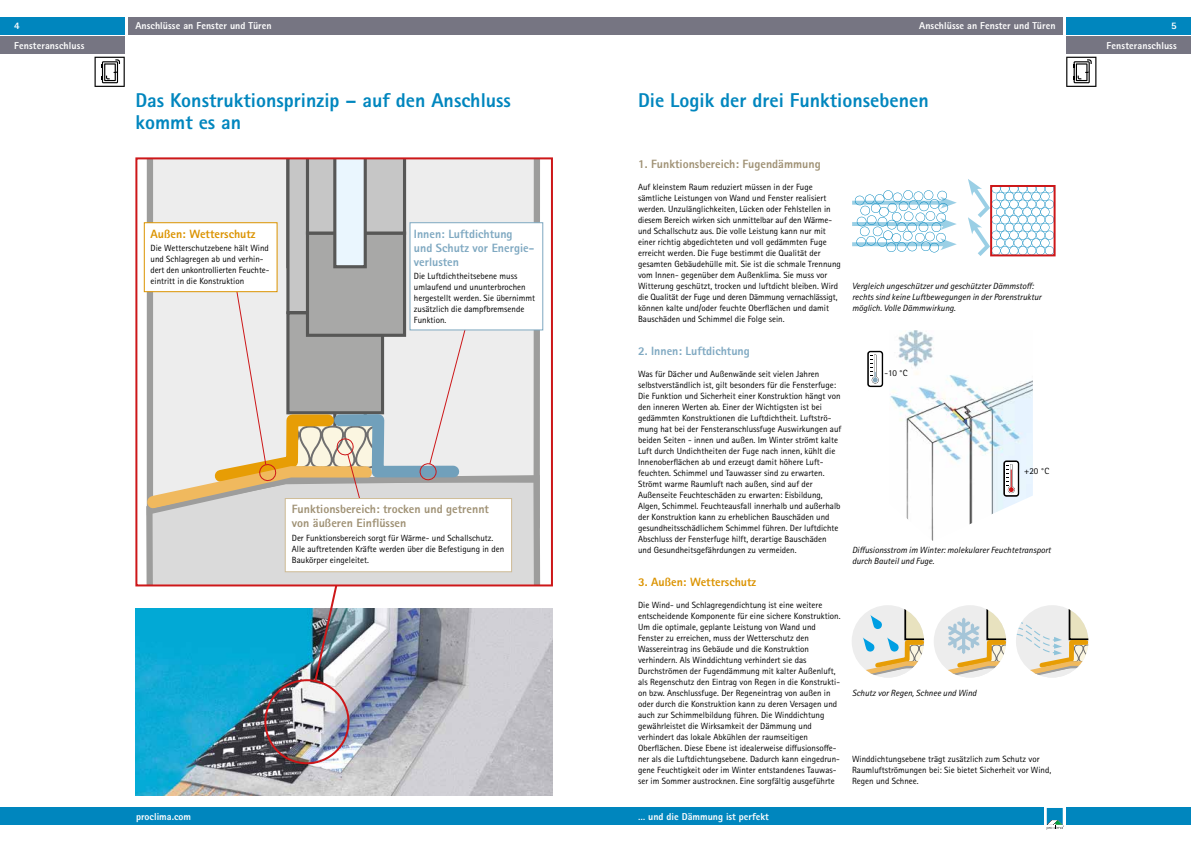
<style>
.page{position:relative;width:1191px;height:842px;background:#fff}
.page>*{position:absolute;margin:0;border:0;box-sizing:border-box;transform-origin:0 0}
.t1{font:800 20px/22px "Rotis Sans Serif Pro";color:#0086be}
.t2{font:800 12px/14px "Rotis Sans Serif Pro";color:#9f9174}
.t3{font:800 12px/14px "Rotis Sans Serif Pro";color:#7ea8c1}
.t4{font:800 12px "Rotis Sans Serif Pro";color:#db9300}
.t5{font:800 10px "Rotis Sans Serif Pro";letter-spacing:.005em;color:#fff}
.t6{font:9px/11px "Rotis Sans Serif Pro";color:#000}
.t7{font:italic 9px/11px "Rotis Sans Serif Pro";color:#000}
</style>
<div class="page">
<div style="left:0;top:808px;width:595px;height:17px;background:#0086be"></div>
<div style="left:595px;top:808px;width:448px;height:17px;background:#0086be"></div>
<div style="left:1066px;top:808px;width:125px;height:17px;background:#0086be"></div>
<svg style="left:1046px;top:808px;width:18px;height:22px"></svg>
<div style="left:0;top:17px;width:125px;height:17px;background:#0086be"></div>
<div style="left:128px;top:17px;width:467px;height:17px;background:#767582"></div>
<div style="left:595px;top:17px;width:468px;height:17px;background:#767582"></div>
<div style="left:1066px;top:17px;width:125px;height:17px;background:#0086be"></div>
<svg style="left:1066px;top:57px;width:30px;height:30px"></svg>
<svg style="left:95px;top:57px;width:30px;height:30px"></svg>
<div style="left:0;top:37px;width:125px;height:17px;background:#767582"></div>
<div style="left:1066px;top:37px;width:125px;height:17px;background:#767582"></div>
<img style="left:135px;top:608px;width:418px;height:187px">
<img style="left:313px;top:587px;width:27px;height:97px">
<div style="left:264px;top:679px;width:85px;height:85px;border:2px solid #cd1719;border-radius:50%"></div>
<svg style="left:135px;top:157px;width:418px;height:430px"></svg>
<svg style="left:138px;top:159px;width:406px;height:388px;background:#d5d3cf"></svg>
<div style="left:410px;top:222px;width:133px;height:108px;background:#fff;border:1px solid #7ea8c1"></div>
<div style="left:285px;top:498px;width:227px;height:74px;background:#fff;border:1px solid #cebb95"></div>
<div style="left:144px;top:222px;width:133px;height:70px;background:#fff;border:1px solid #db9300"></div>
<img style="left:890px;top:330px;width:143px;height:211px">
<svg style="left:852px;top:605px;width:72px;height:72px"></svg>
<svg style="left:934px;top:605px;width:72px;height:72px"></svg>
<svg style="left:1016px;top:605px;width:72px;height:72px"></svg>
<svg style="left:852px;top:201px;width:3px;height:4px"></svg>
<svg style="left:852px;top:222px;width:3px;height:4px"></svg>
<svg style="left:852px;top:242px;width:3px;height:4px"></svg>
<svg style="left:855px;top:190px;width:101px;height:62px"></svg>
<svg style="left:968px;top:179px;width:86px;height:78px"></svg>
<svg style="left:1003px;top:460px;width:16px;height:41px"></svg>
<svg style="left:867px;top:351px;width:16px;height:37px"></svg>
<p class="t5" style="left:14px;top:19px;width:7px">4</p>
<p class="t5" style="left:135px;top:19px;width:138px">Anschlüsse an Fenster und Türen</p>
<p class="t5" style="left:919px;top:19px;width:138px">Anschlüsse an Fenster und Türen</p>
<p class="t5" style="left:1171px;top:19px;width:7px">5</p>
<p class="t5" style="left:14px;top:39px;width:72px">Fensteranschluss</p>
<p class="t5" style="left:1106px;top:39px;width:72px">Fensteranschluss</p>
<h1 class="t1" style="left:135px;top:89px;width:377px">Das Konstruktionsprinzip – auf den Anschluss kommt es an</h1>
<h2 class="t4" style="left:150px;top:226px;width:107px">Außen: Wetterschutz</h2>
<p class="t6" style="left:150px;top:243px;width:120px">Die Wetterschutzebene hält Wind und Schlagregen ab und verhin&shy;dert den unkontrollierten Feuchte&shy;eintritt in die Konstruktion</p>
<h2 class="t3" style="left:414px;top:227px;width:121px">Innen: Luftdichtung und Schutz vor Energie&shy;verlusten</h2>
<p class="t6" style="left:414px;top:271px;width:123px">Die Luftdichtheitsebene muss umlaufend und ununterbrochen hergestellt werden. Sie übernimmt zusätzlich die dampfbremsende<br>Funktion.</p>
<h2 class="t2" style="left:292px;top:502px;width:199px">Funktionsbereich: trocken und getrennt von äußeren Einflüssen</h2>
<p class="t6" style="left:292px;top:533px;width:214px">Der Funktionsbereich sorgt für Wärme- und Schallschutz.<br>Alle auftretenden Kräfte werden über die Befestigung in den<br>Baukörper eingeleitet.</p>
<h1 class="t1" style="left:638px;top:89px;width:292px">Die Logik der drei Funktionsebenen</h1>
<h2 class="t2" style="left:638px;top:157px;width:184px">1. Funktionsbereich: Fugendämmung</h2>
<p class="t6" style="left:638px;top:182px;width:204px">Auf kleinstem Raum reduziert müssen in der Fuge sämtliche Leistungen von Wand und Fenster realisiert werden. Unzulänglichkeiten, Lücken oder Fehlstellen in diesem Bereich wirken sich unmittelbar auf den Wärme&shy;und Schallschutz aus. Die volle Leistung kann nur mit einer richtig abgedichteten und voll gedämmten Fuge erreicht werden. Die Fuge bestimmt die Qualität der gesamten Gebäudehülle mit. Sie ist die schmale Trennung vom Innen- gegenüber dem Außenklima. Sie muss vor Witterung geschützt, trocken und luftdicht bleiben. Wird die Qualität der Fuge und deren Dämmung vernachlässigt, können kalte und/oder feuchte Oberflächen und damit Bauschäden und Schimmel die Folge sein.</p>
<h2 class="t3" style="left:638px;top:344px;width:113px">2. Innen: Luftdichtung</h2>
<p class="t6" style="left:638px;top:369px;width:205px">Was für Dächer und Außenwände seit vielen Jahren selbstverständlich ist, gilt besonders für die Fensterfuge:<br>Die Funktion und Sicherheit einer Konstruktion hängt von den inneren Werten ab. Einer der Wichtigsten ist bei gedämmten Konstruktionen die Luftdichtheit. Luftströ&shy;mung hat bei der Fensteranschlussfuge Auswirkungen auf beiden Seiten - innen und außen. Im Winter strömt kalte Luft durch Undichtheiten der Fuge nach innen, kühlt die Innenoberflächen ab und erzeugt damit höhere Luft&shy;feuchten. Schimmel und Tauwasser sind zu erwarten.<br>Strömt warme Raumluft nach außen, sind auf der Außenseite Feuchteschäden zu erwarten: Eisbildung, Algen, Schimmel. Feuchteausfall innerhalb und außerhalb der Konstruktion kann zu erheblichen Bauschäden und gesundheitsschädlichem Schimmel führen. Der luftdichte Abschluss der Fensterfuge hilft, derartige Bauschäden und Gesundheitsgefährdungen zu vermeiden.</p>
<h2 class="t4" style="left:638px;top:575px;width:120px">3. Außen: Wetterschutz</h2>
<p class="t6" style="left:638px;top:600px;width:204px">Die Wind- und Schlagregendichtung ist eine weitere entscheidende Komponente für eine sichere Konstruktion.<br>Um die optimale, geplante Leistung von Wand und Fenster zu erreichen, muss der Wetterschutz den Wassereintrag ins Gebäude und die Konstruktion verhindern. Als Winddichtung verhindert sie das Durchströmen der Fugendämmung mit kalter Außenluft, als Regenschutz den Eintrag von Regen in die Konstrukti&shy;on bzw. Anschlussfuge. Der Regeneintrag von außen in oder durch die Konstruktion kann zu deren Versagen und auch zur Schimmelbildung führen. Die Winddichtung gewährleistet die Wirksamkeit der Dämmung und verhindert das lokale Abkühlen der raumseitigen Oberflächen. Diese Ebene ist idealerweise diffusionsoffe&shy;ner als die Luftdichtungsebene. Dadurch kann eingedrun&shy;gene Feuchtigkeit oder im Winter entstandenes Tauwas&shy;ser im Sommer austrocknen. Eine sorgfältig ausgeführte</p>
<p class="t7" style="left:852px;top:281px;width:191px">Vergleich ungeschützer und geschützter Dämmstoff: rechts sind keine Luftbewegungen in der Porenstruktur möglich. Volle Dämmwirkung.</p>
<p class="t6" style="left:884px;top:367px;width:25px">-10 °C</p>
<p class="t6" style="left:1024px;top:465px;width:26px">+20 °C</p>
<p class="t7" style="left:852px;top:545px;width:200px">Diffusionsstrom im Winter: molekularer Feuchtetransport durch Bauteil und Fuge.</p>
<p class="t7" style="left:852px;top:688px;width:126px">Schutz vor Regen, Schnee und Wind</p>
<p class="t6" style="left:852px;top:754px;width:201px">Winddichtungsebene trägt zusätzlich zum Schutz vor<br>Raumluftströmungen bei: Sie bietet Sicherheit vor Wind,<br>Regen und Schnee.</p>
<p class="t5" style="left:136px;top:810px;width:56px">proclima.com</p>
<p class="t5" style="left:638px;top:810px;width:132px">… und die Dämmung ist perfekt</p>
</div>
